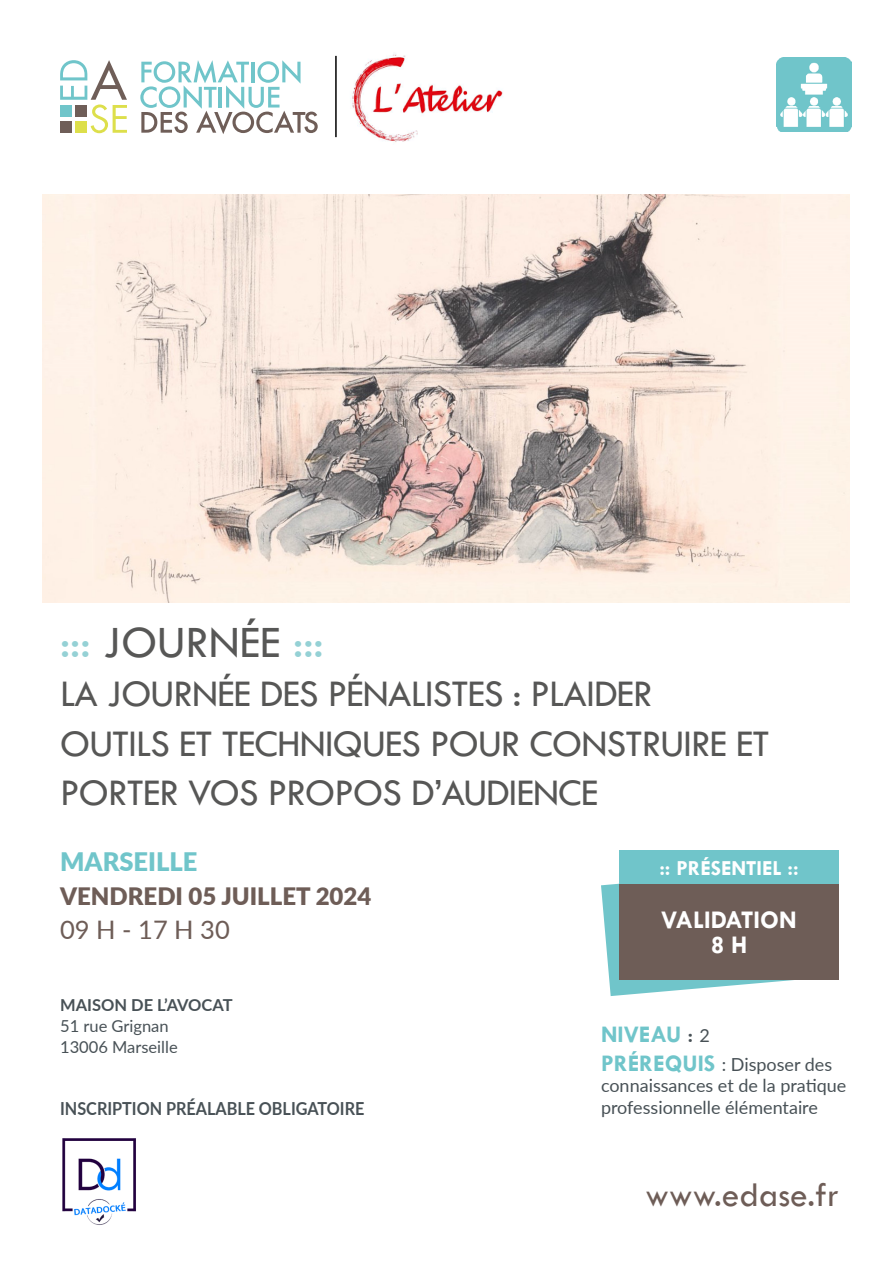
<style>
.page{position:relative;width:893px;height:1263px;background:#fff}
.page>*{position:absolute;margin:0;border:0;box-sizing:border-box;transform-origin:0 0}
.t1{font:46.5px "Tw Cen";color:#575756}
.t2{font:39px/49.5px "Tw Cen";letter-spacing:-.02em;color:#575756}
.t3{font:35.25px "Tw Cen";color:#6e5d57}
.t4{font:700 25.65px/25.7px "Tw Cen";color:#fff;text-align:center}
.t5{font:900 25.5px "Lato";color:#70c5ca}
.t6{font:25.5px "Lato";color:#6e5d57}
.t7{font:900 24px "Lato";color:#6e5d57}
.t8{font:700 24px "Tw Cen";color:#70c5ca}
.t9{font:700 21.6px "Tw Cen";color:#fff}
.t10{font:18px/21.6px "Lato";color:#485156}
.t11{font:700 18px "Lato";color:#485156;scale:.9 1}
.t12{font:16.5px/21px "Lato";color:#485156}
.t13{font:700 16.5px "Lato";color:#485156}
.s1{color:#95d1d5}
.s2{font-weight:400;color:#485156}
.s3{font-family:"Lato";font-weight:400;font-size:18px;color:#485156}
.s4{font-family:"Tw Cen";font-weight:700;font-size:24px;color:#70c5ca}
</style>
<div class="page">
<img style="left:62px;top:1138px;width:74px;height:87px">
<svg style="left:60px;top:60px;width:67px;height:73px"></svg>
<div style="left:60px;top:105px;width:12px;height:12px;background:#70c5ca"></div>
<div style="left:75px;top:105px;width:12px;height:12px;background:#6f5e58"></div>
<div style="left:60px;top:121px;width:12px;height:12px;background:#6f5e58"></div>
<div style="left:75px;top:121px;width:12px;height:12px;background:#dddf4b"></div>
<svg style="left:140px;top:60px;width:178px;height:74px"></svg>
<svg style="left:601px;top:883px;width:236px;height:113px"></svg>
<div style="left:619px;top:884px;width:220px;height:95px;background:#6e5d57"></div>
<div style="left:619px;top:850px;width:220px;height:34px;background:#70c5ca"></div>
<img style="left:776px;top:57px;width:75px;height:74px">
<img style="left:352px;top:53px;width:151px;height:89px">
<hr style="left:335px;top:56px;width:2px;height:81px;background:#000">
<img style="left:43px;top:194px;width:806px;height:409px">
<p class="t1" style="left:60px;top:614px;width:265px"><span class="s1">:::</span> JOURNÉE <span class="s1">:::</span></p>
<p class="t2" style="left:60px;top:669px;width:711px">LA JOURNÉE DES PÉNALISTES : PLAIDER<br>OUTILS ET TECHNIQUES POUR CONSTRUIRE ET<br>PORTER VOS PROPOS D’AUDIENCE</p>
<p class="t5" style="left:60px;top:842px;width:139px">MARSEILLE</p>
<p class="t7" style="left:60px;top:878px;width:313px">VENDREDI 05 JUILLET 2024</p>
<p class="t6" style="left:60px;top:911px;width:171px">09 H - 17 H 30</p>
<p class="t13" style="left:60px;top:993px;width:174px">MAISON DE L’AVOCAT</p>
<p class="t12" style="left:60px;top:1015px;width:119px">51 rue Grignan<br>13006 Marseille</p>
<p class="t11" style="left:60px;top:1095px;width:340px">INSCRIPTION PRÉALABLE OBLIGATOIRE</p>
<p class="t9" style="left:659px;top:855px;width:141px">:: PRÉSENTIEL ::</p>
<p class="t4" style="left:661px;top:906px;width:137px">VALIDATION<br>8 H</p>
<p class="t8" style="left:601px;top:1020px;width:110px">NIVEAU <span class="s2">:</span> <span class="s3">2</span></p>
<p class="t10" style="left:601px;top:1053px;width:247px"><span class="s4">PRÉREQUIS</span> : Disposer des connaissances et de la pratique professionnelle élémentaire</p>
<p class="t3" style="left:646px;top:1173px;width:195px">www.edase.fr</p>
</div>
